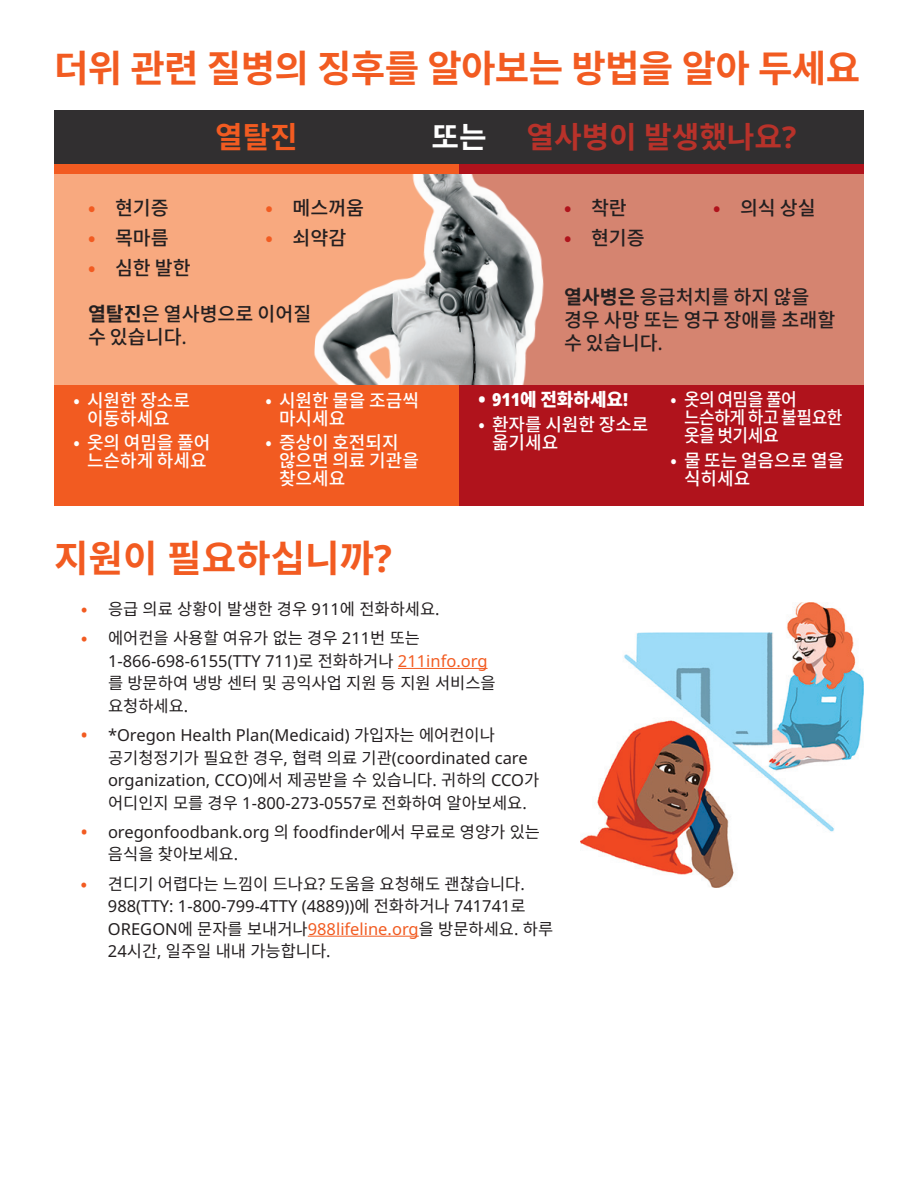
<style>
.page{position:relative;width:918px;height:1188px;background:#fff}
.page>*{position:absolute;margin:0;border:0;box-sizing:border-box;transform-origin:0 0}
.Heading_1{font:700 37.5px "Noto Sans KR";letter-spacing:-.02em;color:#f25b21}
.Heading_1-2{font:700 37.5px "Noto Sans KR";color:#f25b21}
.t1{font:700 30px "Noto Sans KR";color:#b8322a}
.t2{font:700 30px "Noto Sans KR";color:#f25b21}
.t3{font:700 30px "Noto Sans KR";color:#fff}
.t4{font:500 19.5px/23.4px "Noto Sans KR";color:#231f20}
.t5{font:500 18px/18px "Noto Sans KR";color:#fff}
.t6{font:500 18px/18px "Noto Sans KR";letter-spacing:-.03em;color:#fff;scale:.95 1}
.t7{font:900 18px "Noto Sans KR";color:#fff}
.t8{font:16.5px/22.5px "Noto Sans KR";color:#231f20}
.t9{font:16.5px/22.5px "Noto Sans";color:#231f20}
.s1{font-weight:700;color:#f25b21}
.s2{font-family:"Noto Sans"}
.s3{font-weight:700;color:#b0131c}
.s4{font-weight:700}
.s5{font-family:"Noto Sans Condensed"}
.s6{font-family:"Noto Sans";color:#f25b21}
.s7{font-family:"Noto Sans KR"}
</style>
<div class="page">
<hr style="left:398px;top:668px;width:90px;height:1px;background:#f25b21">
<hr style="left:308px;top:936px;width:111px;height:1px;background:#f25b21">
<div style="left:54px;top:164px;width:405px;height:324px;background:#f8a97f"></div>
<div style="left:459px;top:164px;width:405px;height:324px;background:#d58470"></div>
<img style="left:314px;top:174px;width:230px;height:211px">
<div style="left:54px;top:110px;width:810px;height:54px;background:#312f30"></div>
<div style="left:54px;top:385px;width:405px;height:121px;background:#f25b21"></div>
<div style="left:54px;top:164px;width:405px;height:10px;background:#f25b21"></div>
<div style="left:459px;top:164px;width:405px;height:10px;background:#b0131c"></div>
<div style="left:459px;top:385px;width:405px;height:121px;background:#b0131c"></div>
<img style="left:580px;top:602px;width:284px;height:285px">
<p class="Heading_1" style="left:54px;top:47px;width:808px">더위 관련 질병의 징후를 알아보는 방법을 알아 두세요</p>
<p class="t4" style="left:88px;top:197px;width:82px"><span class="s1">•</span> 현기증</p>
<p class="t4" style="left:88px;top:227px;width:82px"><span class="s1">•</span> 목마름</p>
<p class="t4" style="left:88px;top:257px;width:104px"><span class="s1">•</span> 심한 발한</p>
<p class="t2" style="left:215px;top:121px;width:84px">열탈진</p>
<p class="t3" style="left:431px;top:121px;width:57px">또는</p>
<p class="t1" style="left:526px;top:121px;width:272px">열사병이 발생했나요<span class="s2">?</span></p>
<p class="t4" style="left:266px;top:197px;width:100px"><span class="s1">•</span> 메스꺼움</p>
<p class="t4" style="left:266px;top:227px;width:82px"><span class="s1">•</span> 쇠약감</p>
<p class="t4" style="left:564px;top:197px;width:64px"><span class="s3">•</span> 착란</p>
<p class="t4" style="left:564px;top:227px;width:82px"><span class="s3">•</span> 현기증</p>
<p class="t4" style="left:713px;top:197px;width:104px"><span class="s3">•</span> 의식 상실</p>
<p class="t4" style="left:88px;top:302px;width:225px"><span class="s4">열탈진</span>은 열사병으로 이어질 수 있습니다<span class="s5">.</span></p>
<p class="t5" style="left:74px;top:392px;width:118px;text-align:center">• 시원한 장소로 이동하세요</p>
<p class="t5" style="left:74px;top:434px;width:138px;text-align:center">• 옷의 여밈을 풀어 느슨하게 하세요</p>
<p class="t5" style="left:279px;top:392px;width:141px;text-indent:-14px">• 시원한 물을 조금씩 마시세요</p>
<p class="t5" style="left:279px;top:434px;width:141px;text-indent:-14px">• 증상이 호전되지 않으면 의료 기관을 찾으세요</p>
<p class="t4" style="left:564px;top:285px;width:273px"><span class="s4">열사병은</span> 응급처치를 하지 않을 경우 사망 또는 영구 장애를 초래할 수 있습니다<span class="s5">.</span></p>
<p class="t7" style="left:479px;top:390px;width:151px"><span class="s5">• 911</span>에 전화하세요<span class="s5">!</span></p>
<p class="t5" style="left:492px;top:416px;width:158px;text-indent:-14px">• 환자를 시원한 장소로 옮기세요</p>
<p class="t6" style="left:684px;top:391px;width:169px;text-indent:-14px">• 옷의 여밈을 풀어 느슨하게 하고 불필요한 옷을 벗기세요</p>
<p class="t5" style="left:684px;top:452px;width:162px;text-indent:-14px">• 물 또는 얼음으로 열을 식히세요</p>
<p class="Heading_1-2" style="left:54px;top:537px;width:340px">지원이 필요하십니까<span class="s2">?</span></p>
<p class="t8" style="left:81px;top:598px;width:360px"><span class="s1">•</span> 응급 의료 상황이 발생한 경우 <span class="s2">911</span>에 전화하세요<span class="s2">.</span></p>
<p class="t8" style="left:108px;top:627px;width:389px;text-indent:-27px"><span class="s1">•</span> 에어컨을 사용할 여유가 없는 경우 <span class="s2">211</span>번 또는<br><span class="s2">1-866-698-6155(TTY 711)</span>로 전화하거나 <span class="s6">211info.org </span>를 방문하여 냉방 센터 및 공익사업 지원 등 지원 서비스을 요청하세요<span class="s2">.</span></p>
<p class="t9" style="left:108px;top:724px;width:433px;text-indent:-27px"><span class="s1">•</span> *Oregon Health Plan(Medicaid) <span class="s7">가입자는 에어컨이나 공기청정기가 필요한 경우</span>, <span class="s7">협력 의료 기관</span>(coordinated care organization, CCO)<span class="s7">에서 제공받을 수 있습니다</span>. <span class="s7">귀하의</span> CCO<span class="s7">가 어디인지 모를 경우</span> 1-800-273-0557<span class="s7">로 전화하여 알아보세요</span>.</p>
<p class="t9" style="left:108px;top:821px;width:434px;text-indent:-27px"><span class="s1">•</span> oregonfoodbank.org <span class="s7">의</span> foodfinder<span class="s7">에서 무료로 영양가 있는 음식을 찾아보세요</span>.</p>
<p class="t8" style="left:108px;top:873px;width:447px;text-indent:-27px"><span class="s1">•</span> 견디기 어렵다는 느낌이 드나요<span class="s2">?</span> 도움을 요청해도 괜찮습니다<span class="s2">.<br>988(TTY: 1-800-799-4TTY (4889))</span>에 전화하거나 <span class="s2">741741</span>로 <span class="s2">OREGON</span>에 문자를 보내거나<span class="s6">988lifeline.org</span>을 방문하세요<span class="s2">.</span> 하루 <span class="s2">24</span>시간<span class="s2">,</span> 일주일 내내 가능합니다<span class="s2">.</span></p>
</div>
